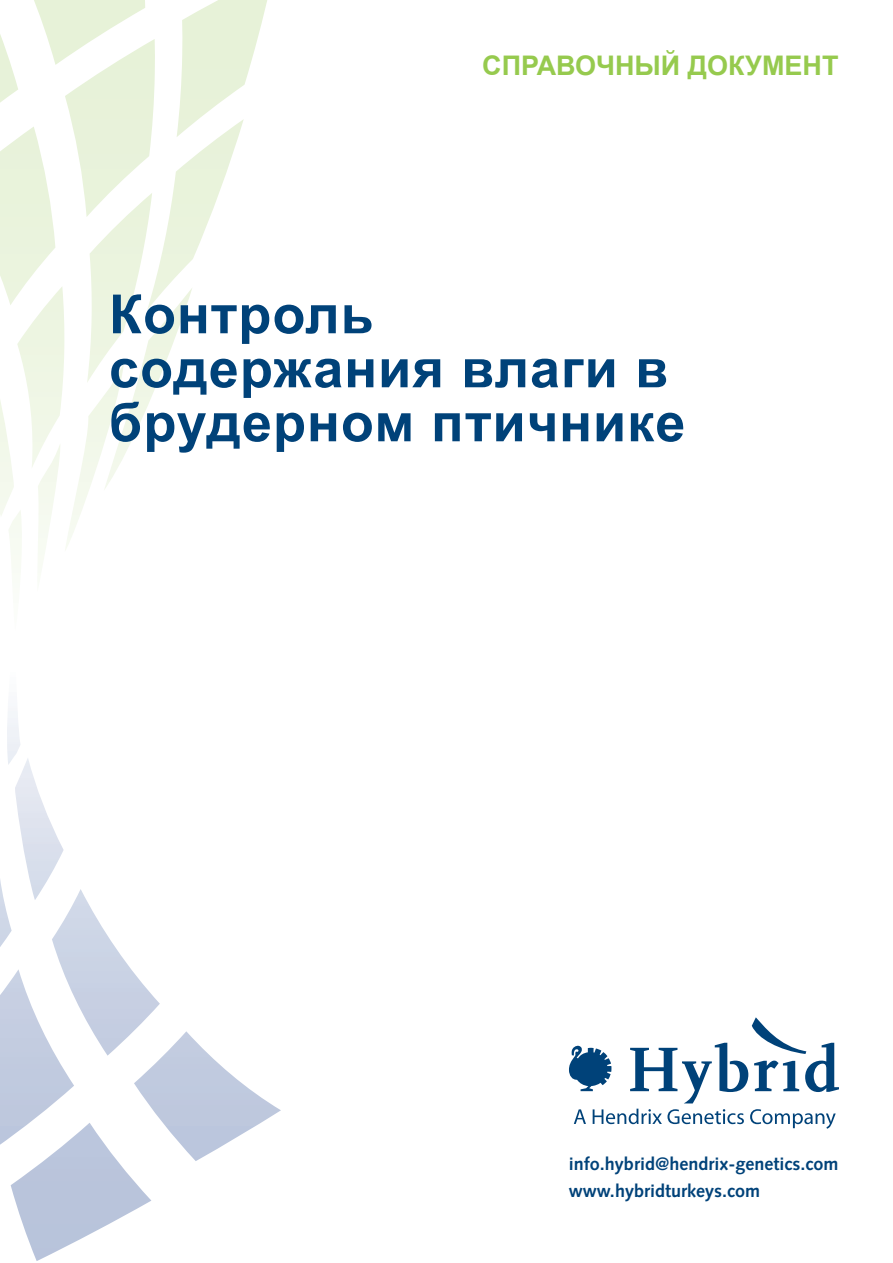
<style>
.page{position:relative;width:893px;height:1263px;background:#fff}
.page>*{position:absolute;margin:0;border:0;box-sizing:border-box;transform-origin:0 0}
.aa_title{font:700 54px/54px "Arial";letter-spacing:.02em;color:#004279}
.t1{font:700 27px "Arial";color:#96ca4e}
.t2{font:700 18px/27px "Syntax";color:#004279}
</style>
<div class="page">
<svg style="left:0;top:0;width:267px;height:568px"></svg>
<svg style="left:0;top:711px;width:281px;height:550px"></svg>
<svg style="left:569px;top:1045px;width:42px;height:46px"></svg>
<svg style="left:630px;top:1017px;width:209px;height:86px"></svg>
<svg style="left:574px;top:1109px;width:12px;height:15px"></svg>
<svg style="left:593px;top:1109px;width:151px;height:15px"></svg>
<svg style="left:750px;top:1109px;width:86px;height:20px"></svg>
<h2 class="t1" style="left:482px;top:48px;width:358px">СПРАВОЧНЫЙ ДОКУМЕНТ</h2>
<p class="aa_title" style="left:109px;top:289px;width:578px">Контроль содержания влаги в брудерном птичнике</p>
<p class="t2" style="left:569px;top:1150px;width:271px">info.hybrid@hendrix-genetics.com www.hybridturkeys.com</p>
</div>
